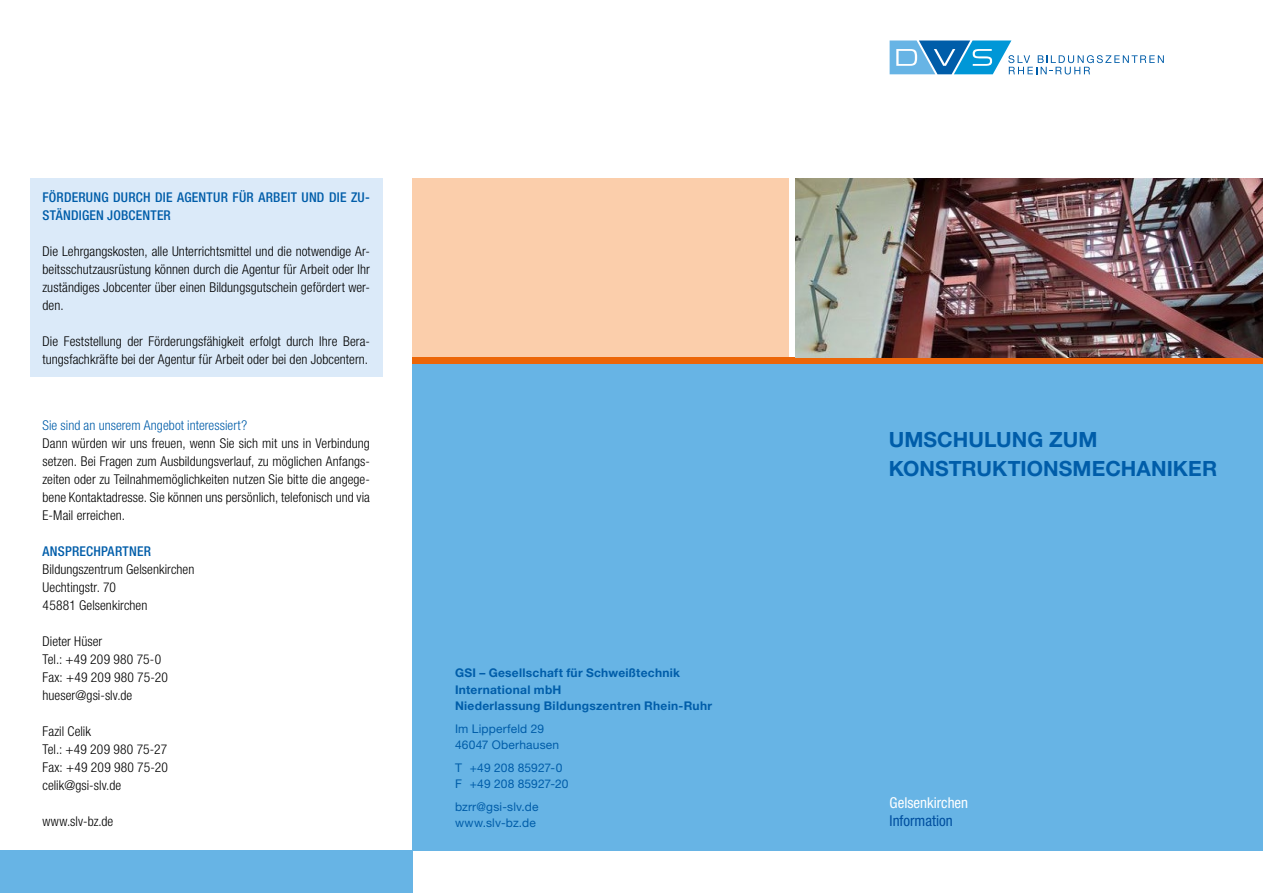
<style>
.page{position:relative;width:1263px;height:893px;background:#fff}
.page>*{position:absolute;margin:0;border:0;box-sizing:border-box;transform-origin:0 0}
.t1{font:700 21px/28.8px "Helvetica Neue LT Std";letter-spacing:.005em;color:#005da9}
.t2{font:condensed 15px "Helvetica Neue LT Std";color:#fff}
.t3{font:condensed 15px "Helvetica Neue LT Std";color:#004f9f}
.t4{font:300 condensed 13.5px/18px "Helvetica Neue LT Std";letter-spacing:.005em;color:#000}
.t5{font:500 condensed 13.5px/18px "Helvetica Neue LT Std";letter-spacing:.015em;color:#005da9}
.t6{font:300 condensed 13.5px "Helvetica Neue LT Std";letter-spacing:.005em;color:#005da9}
.t7{font:700 12px/16.5px "Helvetica Neue LT Std";letter-spacing:.025em;color:#005da9}
.t8{font:12px/16.5px "Helvetica Neue LT Std";letter-spacing:.015em;color:#005da9}
</style>
<div class="page">
<div style="left:412px;top:357px;width:851px;height:493px;background:#67b4e5"></div>
<div style="left:412px;top:179px;width:377px;height:178px;background:#fbceab"></div>
<div style="left:0;top:850px;width:412px;height:43px;background:#67b4e5"></div>
<div style="left:412px;top:357px;width:851px;height:7px;background:#ec6608"></div>
<div style="left:30px;top:178px;width:352px;height:198px;background:#dbeaf9"></div>
<svg style="left:890px;top:41px;width:274px;height:34px"></svg>
<img style="left:795px;top:178px;width:468px;height:179px">
<p class="t5" style="left:43px;top:188px;width:329px">FÖRDERUNG DURCH DIE AGENTUR FÜR ARBEIT UND DIE ZU-<br>STÄNDIGEN JOBCENTER</p>
<p class="t4" style="left:43px;top:242px;width:329px;text-align:justify">Die Lehrgangskosten, alle Unterrichtsmittel und die notwendige Ar&shy;beitsschutzausrüstung können durch die Agentur für Arbeit oder Ihr zuständiges Jobcenter über einen Bildungsgutschein gefördert wer&shy;den.</p>
<p class="t4" style="left:43px;top:332px;width:329px">Die Feststellung der Förderungsfähigkeit erfolgt durch Ihre Bera&shy;tungsfachkräfte bei der Agentur für Arbeit oder bei den Jobcentern.</p>
<p class="t6" style="left:43px;top:418px;width:206px">Sie sind an unserem Angebot interessiert?</p>
<p class="t4" style="left:43px;top:434px;width:329px;text-align:justify">Dann würden wir uns freuen, wenn Sie sich mit uns in Verbindung setzen. Bei Fragen zum Ausbildungsverlauf, zu möglichen Anfangs&shy;zeiten oder zu Teilnahmemöglichkeiten nutzen Sie bitte die angege&shy;bene Kontaktadresse. Sie können uns persönlich, telefonisch und via E-Mail erreichen.</p>
<p class="t5" style="left:43px;top:542px;width:110px">ANSPRECHPARTNER</p>
<p class="t4" style="left:43px;top:560px;width:153px">Bildungszentrum Gelsenkirchen<br>Uechtingstr. 70<br>45881 Gelsenkirchen</p>
<p class="t4" style="left:43px;top:632px;width:127px">Dieter Hüser<br>Tel.: +49 209 980 75-0<br>Fax: +49 209 980 75-20 hueser@gsi-slv.de</p>
<p class="t4" style="left:43px;top:722px;width:127px">Fazil Celik<br>Tel.: +49 209 980 75-27<br>Fax: +49 209 980 75-20 celik@gsi-slv.de</p>
<p class="t4" style="left:43px;top:812px;width:72px">www.slv-bz.de</p>
<p class="t7" style="left:455px;top:664px;width:259px">GSI – Gesellschaft für Schweißtechnik<br>International mbH<br>Niederlassung Bildungszentren Rhein-Ruhr</p>
<p class="t8" style="left:455px;top:720px;width:106px">Im Lipperfeld 29<br>46047 Oberhausen</p>
<p class="t8" style="left:455px;top:759px;width:115px">T +49 208 85927-0<br>F +49 208 85927-20</p>
<p class="t8" style="left:455px;top:798px;width:85px">bzrr@gsi-slv.de www.slv-bz.de</p>
<h1 class="t1" style="left:889px;top:425px;width:330px">UMSCHULUNG ZUM<br>KONSTRUKTIONSMECHANIKER</h1>
<p class="t2" style="left:890px;top:794px;width:80px">Gelsenkirchen</p>
<p class="t3" style="left:890px;top:812px;width:65px">Information</p>
</div>
